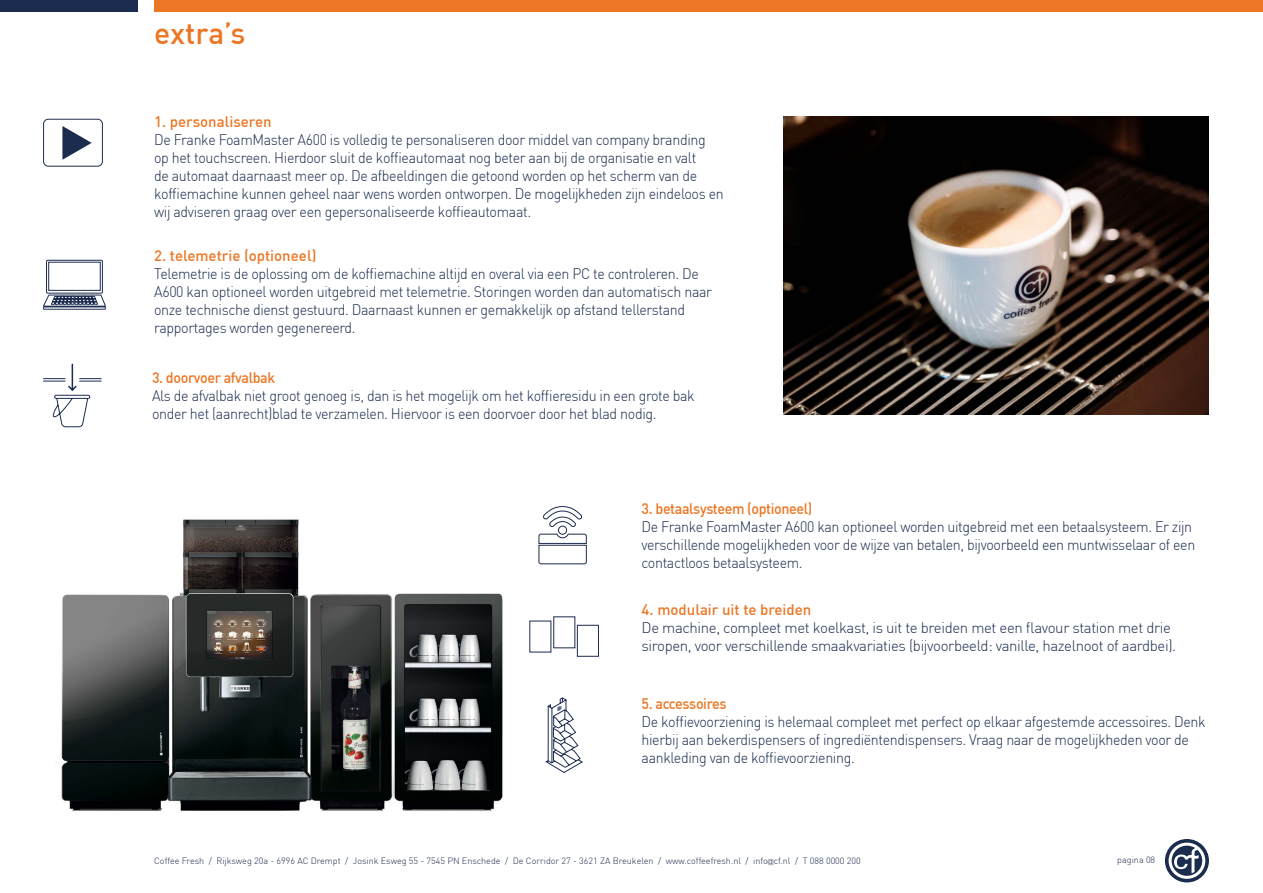
<style>
.page{position:relative;width:1263px;height:893px;background:#fff}
.page>*{position:absolute;margin:0;border:0;box-sizing:border-box;transform-origin:0 0}
.t1{font:500 30px "DIN Pro";letter-spacing:-.005em;color:#ec7624}
.t2{font:300 15px/18px "DIN Pro";letter-spacing:-.025em;color:#1b2c4e;scale:.95 1}
.t3{font:300 15px/18px "DIN Pro";letter-spacing:-.025em;color:#1b2c4e}
.t4{font:500 15px "DIN Pro";color:#ec7624}
.t5{font:500 15px "DIN Pro";letter-spacing:-.025em;color:#ec7624;scale:.95 1}
.t6{font:300 9px "DIN Pro";color:#1b2c4e}
.s1{font-family:"Gill Sans";font-size:7.5px}
</style>
<div class="page">
<div style="left:154px;top:0;width:1109px;height:11px;background:#ec7624"></div>
<div style="left:0;top:0;width:138px;height:11px;background:#1b2c4e"></div>
<svg style="left:1165px;top:839px;width:44px;height:43px"></svg>
<img style="left:783px;top:117px;width:426px;height:297px">
<svg style="left:43px;top:259px;width:63px;height:51px"></svg>
<svg style="left:538px;top:506px;width:49px;height:59px"></svg>
<svg style="left:545px;top:697px;width:38px;height:76px"></svg>
<svg style="left:62px;top:126px;width:30px;height:34px"></svg>
<div style="left:43px;top:119px;width:60px;height:48px;border:1px solid #1b2c4e;border-radius:5px"></div>
<img style="left:61px;top:519px;width:442px;height:292px">
<svg style="left:529px;top:616px;width:70px;height:41px"></svg>
<svg style="left:43px;top:363px;width:59px;height:64px"></svg>
<h1 class="t1" style="left:154px;top:14px;width:93px">extra’s</h1>
<p class="t4" style="left:154px;top:112px;width:119px">1. personaliseren</p>
<p class="t2" style="left:154px;top:131px;width:601px">De Franke FoamMaster A600 is volledig te personaliseren door middel van company branding op het touchscreen. Hierdoor sluit de koffieautomaat nog beter aan bij de organisatie en valt<br>de automaat daarnaast meer op. De afbeeldingen die getoond worden op het scherm van de koffiemachine kunnen geheel naar wens worden ontworpen. De mogelijkheden zijn eindeloos en wij adviseren graag over een gepersonaliseerde koffieautomaat.</p>
<p class="t4" style="left:154px;top:246px;width:164px">2. telemetrie (optioneel)</p>
<p class="t2" style="left:154px;top:265px;width:589px">Telemetrie is de oplossing om de koffiemachine altijd en overal via een PC te controleren. De A600 kan optioneel worden uitgebreid met telemetrie. Storingen worden dan automatisch naar onze technische dienst gestuurd. Daarnaast kunnen er gemakkelijk op afstand tellerstand rapportages worden gegenereerd.</p>
<p class="t5" style="left:152px;top:368px;width:131px">3. doorvoer afvalbak</p>
<p class="t2" style="left:152px;top:386px;width:573px">Als de afvalbak niet groot genoeg is, dan is het mogelijk om het koffieresidu in een grote bak onder het (aanrecht)blad te verzamelen. Hiervoor is een doorvoer door het blad nodig.</p>
<p class="t5" style="left:641px;top:499px;width:181px">3. betaalsysteem (optioneel)</p>
<p class="t2" style="left:641px;top:517px;width:584px">De Franke FoamMaster A600 kan optioneel worden uitgebreid met een betaalsysteem. Er zijn verschillende mogelijkheden voor de wijze van betalen, bijvoorbeeld een muntwisselaar of een contactloos betaalsysteem.</p>
<p class="t4" style="left:641px;top:600px;width:171px">4. modulair uit te breiden</p>
<p class="t3" style="left:641px;top:619px;width:536px">De machine, compleet met koelkast, is uit te breiden met een flavour station met drie siropen, voor verschillende smaakvariaties (bijvoorbeeld: vanille, hazelnoot of aardbei).</p>
<p class="t5" style="left:641px;top:694px;width:91px">5. accessoires</p>
<p class="t2" style="left:641px;top:712px;width:595px">De koffievoorziening is helemaal compleet met perfect op elkaar afgestemde accessoires. Denk hierbij aan bekerdispensers of ingrediëntendispensers. Vraag naar de mogelijkheden voor de aankleding van de koffievoorziening.</p>
<p class="t6" style="left:154px;top:856px;width:708px">Coffee Fresh / Rijksweg 20a - 6996 AC Drempt / Josink Esweg 55 - 7545 PN Enschede / De Corridor 27 - 3621 ZA Breukelen / www.coffeefresh.nl / info<span class="s1">@</span>cf.nl / T 088 0000 200</p>
<p class="t6" style="left:1117px;top:854px;width:39px">pagina 08</p>
</div>
